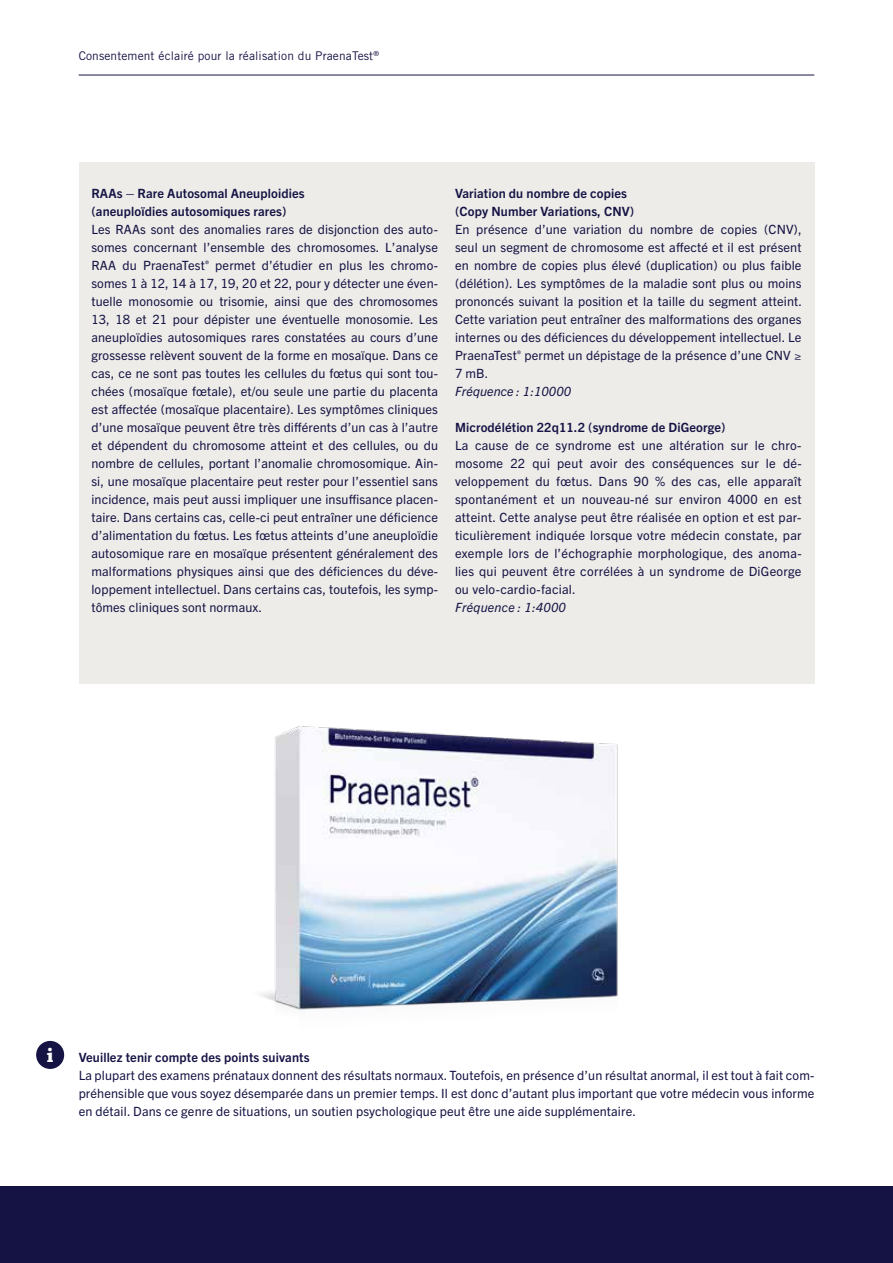
<style>
.page{position:relative;width:893px;height:1263px;background:#fff}
.page>*{position:absolute;margin:0;border:0;box-sizing:border-box;transform-origin:0 0}
.t1{font:12.75px/18px "Trade Gothic Next LT Pro";letter-spacing:.01em;color:#151344;text-align:justify}
.t2{font:700 12.75px/18px "Trade Gothic Next LT Pro";letter-spacing:.01em;color:#151344}
.t3{font:italic 12.75px "Trade Gothic Next LT Pro";letter-spacing:.01em;color:#151344}
.t4{font:12px "Trade Gothic";letter-spacing:.01em;color:#151344}
.s1{font-family:"Chaparral Pro";font-weight:700;font-size:21px;color:#fff}
.s2{font-weight:700}
</style>
<div class="page">
<hr style="left:892px;top:0;width:1px;height:340px;background:#f6f6f6">
<div style="left:79px;top:162px;width:735px;height:522px;background:#edece8"></div>
<div style="left:0;top:1186px;width:893px;height:77px;background:#151344"></div>
<hr style="left:79px;top:75px;width:735px;height:1px;background:#151344">
<img style="left:260px;top:726px;width:358px;height:284px">
<div style="left:36px;top:1041px;width:28px;height:28px;background:#151344;border-radius:50%"></div>
<p class="t4" style="left:79px;top:49px;width:302px">Consentement éclairé pour la réalisation du PraenaTest<sup>®</sup></p>
<p class="t2" style="left:91px;top:184px;width:215px">RAAs – Rare Autosomal Aneuploidies (aneuploïdies autosomiques rares)</p>
<p class="t1" style="left:91px;top:220px;width:348px">Les RAAs sont des anomalies rares de disjonction des auto&shy;somes concernant l’ensemble des chromosomes. L’analyse RAA du PraenaTest<sup>®</sup> permet d’étudier en plus les chromo&shy;somes 1 à 12, 14 à 17, 19, 20 et 22, pour y détecter une éven&shy;tuelle monosomie ou trisomie, ainsi que des chromosomes 13, 18 et 21 pour dépister une éventuelle monosomie. Les aneuploïdies autosomiques rares constatées au cours d’une grossesse relèvent souvent de la forme en mosaïque. Dans ce cas, ce ne sont pas toutes les cellules du fœtus qui sont tou&shy;chées (mosaïque fœtale), et/ou seule une partie du placenta est affectée (mosaïque placentaire). Les symptômes cliniques d’une mosaïque peuvent être très différents d’un cas à l’autre et dépendent du chromosome atteint et des cellules, ou du nombre de cellules, portant l’anomalie chromosomique. Ain&shy;si, une mosaïque placentaire peut rester pour l’essentiel sans incidence, mais peut aussi impliquer une insuffisance placen&shy;taire. Dans certains cas, celle-ci peut entraîner une déficience d’alimentation du fœtus. Les fœtus atteints d’une aneuploïdie autosomique rare en mosaïque présentent généralement des malformations physiques ainsi que des déficiences du déve&shy;loppement intellectuel. Dans certains cas, toutefois, les symp&shy;tômes cliniques sont normaux.</p>
<p class="t2" style="left:455px;top:184px;width:181px">Variation du nombre de copies (Copy Number Variations, CNV)</p>
<p class="t1" style="left:455px;top:220px;width:349px">En présence d’une variation du nombre de copies (CNV), seul un segment de chromosome est affecté et il est présent en nombre de copies plus élevé (duplication) ou plus faible (délétion). Les symptômes de la maladie sont plus ou moins prononcés suivant la position et la taille du segment atteint.<br>Cette variation peut entraîner des malformations des organes internes ou des déficiences du développement intellectuel. Le PraenaTest<sup>®</sup> permet un dépistage de la présence d’une CNV ≥ 7 mB.</p>
<p class="t3" style="left:455px;top:382px;width:118px">Fréquence : 1:10000</p>
<p class="t2" style="left:455px;top:418px;width:272px">Microdélétion 22q11.2 (syndrome de DiGeorge)</p>
<p class="t1" style="left:455px;top:436px;width:348px">La cause de ce syndrome est une altération sur le chro&shy;mosome 22 qui peut avoir des conséquences sur le dé&shy;veloppement du fœtus. Dans 90 % des cas, elle apparaît spontanément et un nouveau-né sur environ 4000 en est atteint. Cette analyse peut être réalisée en option et est par&shy;ticulièrement indiquée lorsque votre médecin constate, par exemple lors de l’échographie morphologique, des anoma&shy;lies qui peuvent être corrélées à un syndrome de DiGeorge ou velo-cardio-facial.</p>
<p class="t3" style="left:455px;top:599px;width:112px">Fréquence : 1:4000</p>
<p class="t1" style="left:79px;top:1048px;width:737px;text-align:left;text-indent:-32px"><span class="s1">i</span> <span class="s2">Veuillez tenir compte des points suivants<br></span>La plupart des examens prénataux donnent des résultats normaux. Toutefois, en présence d’un résultat anormal, il est tout à fait com&shy;préhensible que vous soyez désemparée dans un premier temps. Il est donc d’autant plus important que votre médecin vous informe en détail. Dans ce genre de situations, un soutien psychologique peut être une aide supplémentaire.</p>
</div>
